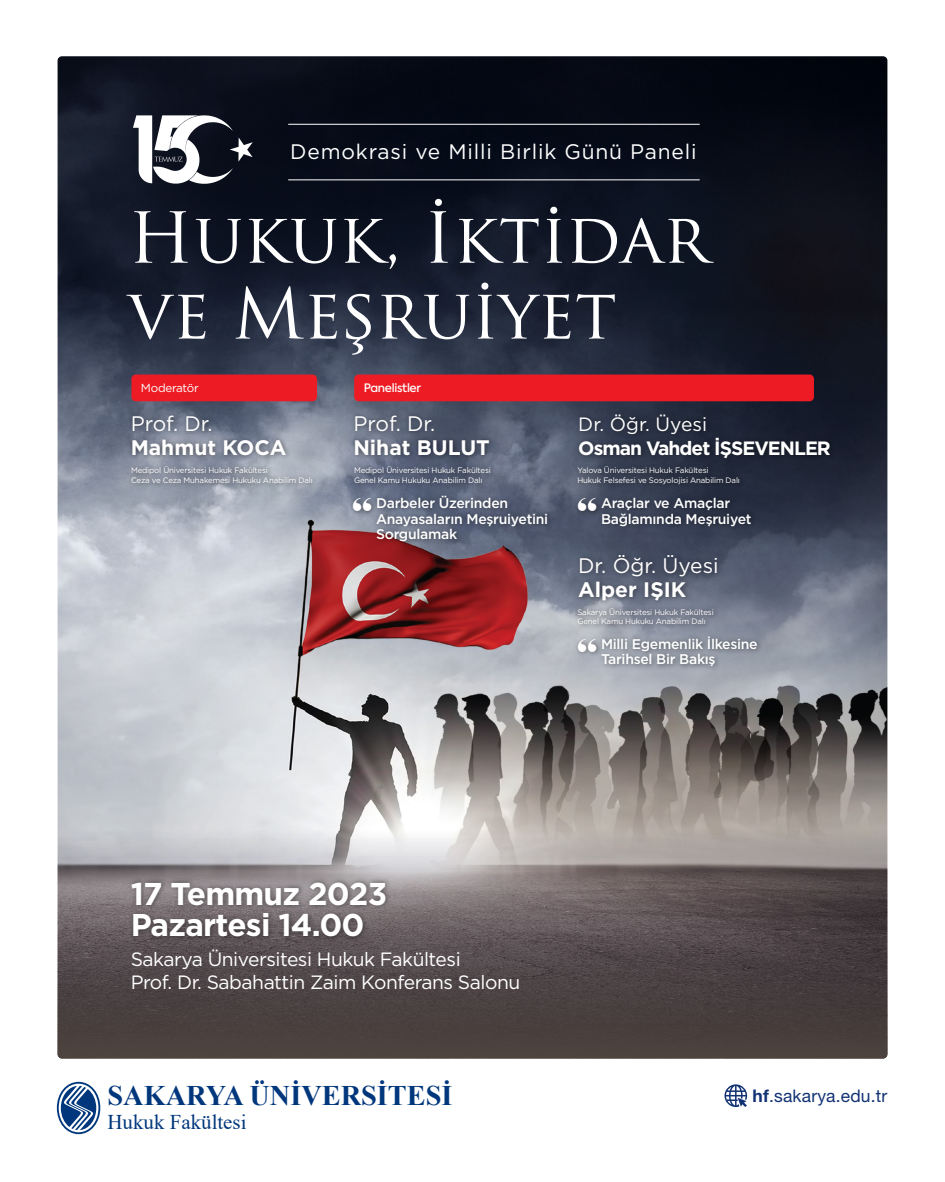
<style>
.page{position:relative;width:945px;height:1182px;background:#fff}
.page>*{position:absolute;margin:0;border:0;box-sizing:border-box;transform-origin:0 0}
.t1{font:68.25px/75.8px "Trajan Pro";color:#fff}
.t2{font:42.09px "Aker Brygge Display";color:#fff}
.t3{font:700 31.5px/31.9px "Gotham";letter-spacing:-.025em;color:#fff}
.t4{font:700 28.35px "Times New Roman";color:#00377c}
.t5{font:21px "Gotham";letter-spacing:.04em;color:#fff}
.t6{font:700 21px "Gotham";color:#fff}
.t7{font:21px "Gotham";color:#fff}
.t8{font:20.91px "Times New Roman";color:#00377c}
.t9{font:19.25px/23.1px "Gotham";letter-spacing:-.025em;color:#fff}
.t10{font:700 19.25px "Gotham";letter-spacing:-.05em;color:#fff}
.t11{font:19.25px "Gotham";color:#fff}
.t12{font:17.41px "Helvetica Neue LT Pro";letter-spacing:.01em;color:#123274}
.t13{font:500 14px/15.8px "Gotham";letter-spacing:-.02em;color:#fff}
.t14{font:500 11.64px "Axiforma";letter-spacing:-.025em;color:#fff}
.t15{font:11.64px "Gotham";letter-spacing:-.025em;color:#fff}
.t16{font:7.88px/9.5px "Gotham";letter-spacing:-.02em;color:#fff}
.s1{font-weight:700}
</style>
<div class="page">
<svg style="left:725px;top:1084px;width:22px;height:22px"></svg>
<img style="left:58px;top:56px;width:829px;height:772px">
<svg style="left:58px;top:828px;width:829px;height:230px;background:#696161"></svg>
<svg style="left:57px;top:1081px;width:43px;height:52px"></svg>
<img style="left:123px;top:870px;width:272px;height:80px">
<svg style="left:133px;top:115px;width:120px;height:69px"></svg>
<div style="left:131px;top:374px;width:186px;height:27px;background:#ed1c24;border-radius:4px"></div>
<div style="left:354px;top:374px;width:460px;height:27px;background:#ed1c24;border-radius:4px"></div>
<img style="left:123px;top:405px;width:716px;height:291px">
<hr style="left:288px;top:124px;width:412px;height:1px;background:#fff">
<hr style="left:288px;top:180px;width:412px;height:1px;background:#fff">
<h3 class="t5" style="left:290px;top:139px;width:408px">Demokrasi ve Milli Birlik Günü Paneli</h3>
<h1 class="t1" style="left:128px;top:199px;width:582px">Hukuk, İktidar ve Meşruiyet</h1>
<h3 class="t15" style="left:141px;top:381px;width:59px">Moderatör</h3>
<h3 class="t14" style="left:364px;top:380px;width:59px">Panelistler</h3>
<h3 class="t5" style="left:131px;top:411px;width:84px">Prof. Dr.</h3>
<h3 class="t6" style="left:131px;top:435px;width:157px">Mahmut KOCA</h3>
<p class="t16" style="left:131px;top:466px;width:183px">Medipol Üniversitesi Hukuk Fakültesi<br>Ceza ve Ceza Muhakemesi Hukuku Anabilim Dalı</p>
<h3 class="t5" style="left:353px;top:411px;width:84px">Prof. Dr.</h3>
<h3 class="t6" style="left:353px;top:435px;width:138px">Nihat BULUT</h3>
<p class="t16" style="left:354px;top:466px;width:138px">Medipol Üniversitesi Hukuk Fakültesi<br>Genel Kamu Hukuku Anabilim Dalı</p>
<h3 class="t13" style="left:376px;top:494px;width:174px">Darbeler Üzerinden<br>Anayasaların Meşruiyetini</h3>
<h2 class="t2" style="left:349px;top:487px;width:27px">‘‘</h2>
<h3 class="t13" style="left:376px;top:526px;width:83px">Sorgulamak</h3>
<h3 class="t11" style="left:578px;top:413px;width:130px">Dr. Öğr. Üyesi</h3>
<h3 class="t10" style="left:578px;top:437px;width:254px">Osman Vahdet İŞSEVENLER</h3>
<h2 class="t2" style="left:574px;top:487px;width:27px">‘‘</h2>
<h3 class="t13" style="left:601px;top:494px;width:152px">Araçlar ve Amaçlar<br>Bağlamında Meşruiyet</h3>
<p class="t16" style="left:577px;top:466px;width:164px">Yalova Üniversitesi Hukuk Fakültesi<br>Hukuk Felsefesi ve Sosyolojisi Anabilim Dalı</p>
<h3 class="t7" style="left:578px;top:554px;width:142px">Dr. Öğr. Üyesi</h3>
<h3 class="t6" style="left:578px;top:578px;width:109px">Alper IŞIK</h3>
<h3 class="t13" style="left:601px;top:635px;width:158px">Milli Egemenlik İlkesine<br>Tarihsel Bir Bakış</h3>
<p class="t16" style="left:577px;top:607px;width:138px">Sakarya Üniversitesi Hukuk Fakültesi<br>Genel Kamu Hukuku Anabilim Dalı</p>
<h2 class="t2" style="left:574px;top:628px;width:27px">‘‘</h2>
<h3 class="t3" style="left:131px;top:876px;width:258px">17 Temmuz 2023<br>Pazartesi 14.00</h3>
<h3 class="t9" style="left:131px;top:947px;width:391px">Sakarya Üniversitesi Hukuk Fakültesi<br>Prof. Dr. Sabahattin Zaim Konferans Salonu</h3>
<h3 class="t4" style="left:108px;top:1075px;width:346px">SAKARYA ÜNİVERSİTESİ</h3>
<h3 class="t12" style="left:753px;top:1084px;width:136px"><span class="s1">hf</span>.sakarya.edu.tr</h3>
<h3 class="t8" style="left:108px;top:1106px;width:141px">Hukuk Fakültesi</h3>
</div>
